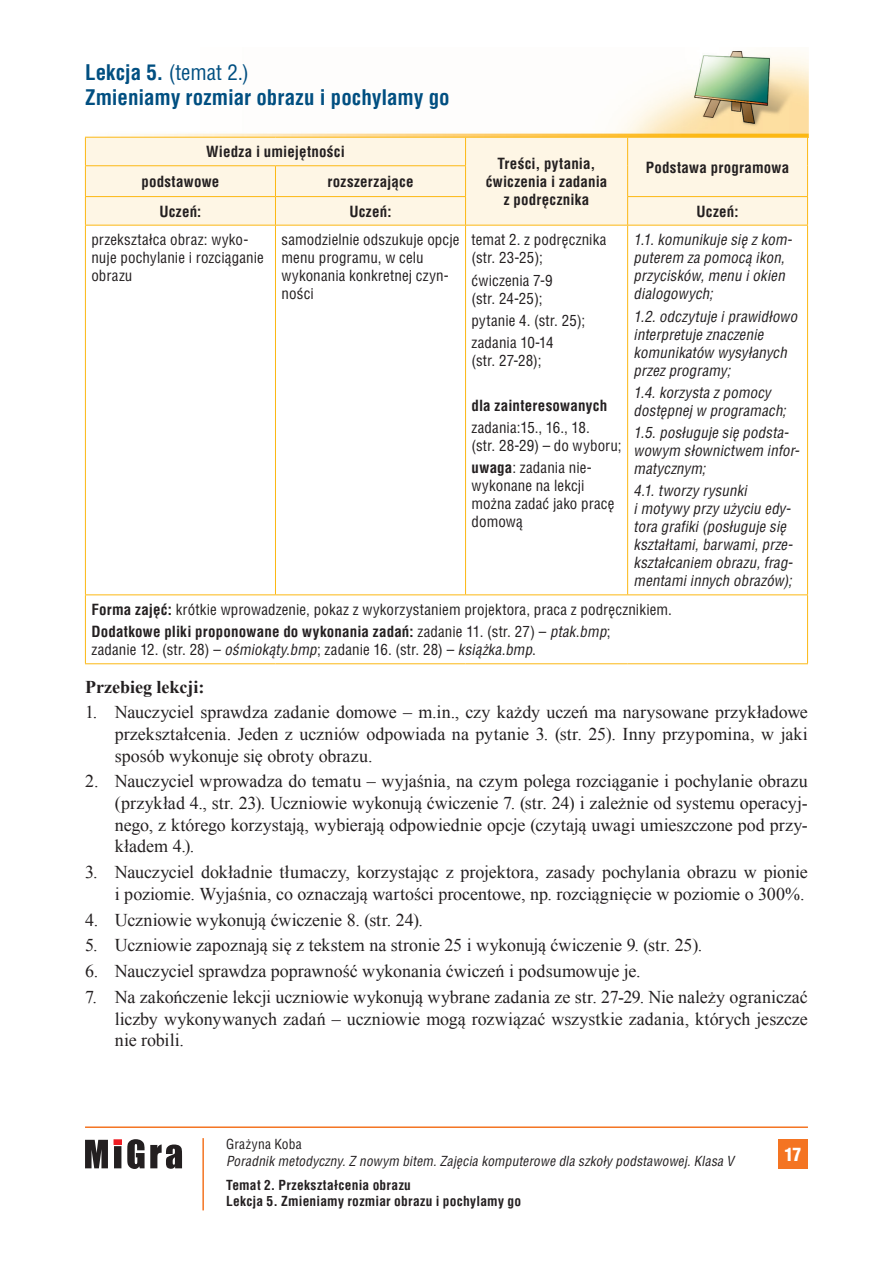
<style>
.page{position:relative;width:893px;height:1263px;background:#fff}
.page>*{position:absolute;margin:0;border:0;box-sizing:border-box;transform-origin:0 0}
.Tytul_3_-_Lekcja{font:700 21px/25.2px "Switzerland Condensed";color:#014f81}
.t1{font:18px/21.6px "Times New Roman";letter-spacing:-.005em;color:#231f20;text-align:justify}
.t2{font:700 18px "Times New Roman";color:#231f20}
.t3{font:900 18px "Switzerland Cond";color:#fff}
.Tabela_Left{font:15px/18px "Switzerland Condensed";letter-spacing:.01em;color:#231f20}
.Tabela_Left-2{font:italic 15px/18px "Switzerland Condensed";letter-spacing:.01em;color:#231f20}
.Tabela_Centr{font:700 15px/18px "Switzerland Condensed";letter-spacing:.015em;color:#231f20;text-align:center}
.Tabela_Left-3{font:700 15px "Switzerland Condensed";letter-spacing:.015em;color:#231f20}
.t4{font:italic 13.5px "Switzerland Condensed";letter-spacing:.015em;color:#231f20}
.t5{font:700 13.5px "Switzerland Condensed";letter-spacing:.02em;color:#231f20}
.t6{font:13.5px "Switzerland Condensed";letter-spacing:.02em;color:#231f20}
.s1{font-weight:400}
.s2{font-weight:700}
.s3{font-style:italic}
</style>
<div class="page">
<img style="left:85px;top:50px;width:724px;height:88px">
<svg style="left:85px;top:1139px;width:97px;height:30px"></svg>
<hr style="left:85px;top:1126px;width:723px;height:2px;background:#f47422">
<div style="left:778px;top:1139px;width:30px;height:30px;background:#f47422"></div>
<hr style="left:202px;top:1138px;width:2px;height:72px;background:#f47422">
<div style="left:86px;top:138px;width:721px;height:87px;background:#fef6e5"></div>
<hr style="left:85px;top:137px;width:190px;height:1px;background:#fcb814">
<svg style="left:85px;top:138px;width:1px;height:27px"></svg>
<hr style="left:275px;top:137px;width:191px;height:1px;background:#fcb814">
<hr style="left:466px;top:137px;width:162px;height:1px;background:#fcb814">
<svg style="left:465px;top:138px;width:1px;height:27px"></svg>
<hr style="left:628px;top:137px;width:180px;height:1px;background:#fcb814">
<svg style="left:627px;top:138px;width:1px;height:28px"></svg>
<svg style="left:807px;top:138px;width:1px;height:28px"></svg>
<hr style="left:627px;top:166px;width:1px;height:30px;background:#fcb814">
<hr style="left:807px;top:166px;width:1px;height:30px;background:#fcb814">
<hr style="left:85px;top:165px;width:190px;height:1px;background:#fcb814">
<hr style="left:85px;top:166px;width:1px;height:30px;background:#fcb814">
<hr style="left:275px;top:165px;width:191px;height:1px;background:#fcb814">
<hr style="left:275px;top:166px;width:1px;height:30px;background:#fcb814">
<hr style="left:465px;top:166px;width:1px;height:30px;background:#fcb814">
<hr style="left:85px;top:196px;width:190px;height:1px;background:#fcb814">
<svg style="left:85px;top:197px;width:1px;height:28px"></svg>
<hr style="left:275px;top:196px;width:191px;height:1px;background:#fcb814">
<svg style="left:275px;top:197px;width:1px;height:28px"></svg>
<svg style="left:465px;top:197px;width:1px;height:28px"></svg>
<hr style="left:627px;top:196px;width:181px;height:1px;background:#fcb814">
<svg style="left:627px;top:197px;width:1px;height:28px"></svg>
<svg style="left:807px;top:197px;width:1px;height:28px"></svg>
<hr style="left:85px;top:225px;width:190px;height:1px;background:#fcb814">
<hr style="left:85px;top:225px;width:1px;height:369px;background:#fcb814">
<hr style="left:275px;top:225px;width:191px;height:1px;background:#fcb814">
<hr style="left:275px;top:225px;width:1px;height:369px;background:#fcb814">
<hr style="left:466px;top:225px;width:162px;height:1px;background:#fcb814">
<hr style="left:465px;top:225px;width:1px;height:369px;background:#fcb814">
<hr style="left:628px;top:225px;width:180px;height:1px;background:#fcb814">
<hr style="left:627px;top:225px;width:1px;height:369px;background:#fcb814">
<hr style="left:807px;top:225px;width:1px;height:369px;background:#fcb814">
<hr style="left:85px;top:594px;width:190px;height:1px;background:#fcb814">
<hr style="left:85px;top:595px;width:1px;height:68px;background:#fcb814">
<hr style="left:275px;top:594px;width:191px;height:1px;background:#fcb814">
<hr style="left:466px;top:594px;width:162px;height:1px;background:#fcb814">
<hr style="left:628px;top:594px;width:180px;height:1px;background:#fcb814">
<hr style="left:807px;top:595px;width:1px;height:68px;background:#fcb814">
<hr style="left:85px;top:663px;width:190px;height:1px;background:#fcb814">
<hr style="left:275px;top:663px;width:191px;height:1px;background:#fcb814">
<hr style="left:466px;top:663px;width:162px;height:1px;background:#fcb814">
<hr style="left:628px;top:663px;width:180px;height:1px;background:#fcb814">
<p class="Tytul_3_-_Lekcja" style="left:85px;top:60px;width:366px">Lekcja 5. <span class="s1">(temat 2.)<br></span>Zmieniamy rozmiar obrazu i pochylamy go</p>
<p class="Tabela_Centr" style="left:206px;top:143px;width:140px">Wiedza i umiejętności</p>
<p class="Tabela_Centr" style="left:486px;top:154px;width:123px">Treści, pytania, ćwiczenia i zadania z podręcznika</p>
<p class="Tabela_Centr" style="left:646px;top:158px;width:145px">Podstawa programowa</p>
<p class="Tabela_Centr" style="left:141px;top:172px;width:80px">podstawowe</p>
<p class="Tabela_Centr" style="left:327px;top:172px;width:88px">rozszerzające</p>
<p class="Tabela_Centr" style="left:159px;top:202px;width:43px">Uczeń:</p>
<p class="Tabela_Centr" style="left:350px;top:202px;width:43px">Uczeń:</p>
<p class="Tabela_Centr" style="left:697px;top:202px;width:43px">Uczeń:</p>
<p class="Tabela_Left" style="left:91px;top:231px;width:174px">przekształca obraz: wyko&shy;nuje pochylanie i rozciąganie obrazu</p>
<p class="Tabela_Left" style="left:281px;top:231px;width:180px">samodzielnie odszukuje opcje menu programu, w celu wykonania konkretnej czyn&shy;ności</p>
<p class="Tabela_Left" style="left:472px;top:231px;width:136px">temat 2. z podręcznika (str. 23-25);</p>
<p class="Tabela_Left-2" style="left:634px;top:231px;width:160px">1.1. komunikuje się z kom&shy;puterem za pomocą ikon, przycisków, menu i okien dialogowych;</p>
<p class="Tabela_Left-2" style="left:634px;top:307px;width:165px">1.2. odczytuje i prawidłowo interpretuje znaczenie komunikatów wysyłanych przez programy;</p>
<p class="Tabela_Left-2" style="left:634px;top:383px;width:154px">1.4. korzysta z pomocy dostępnej w programach;</p>
<p class="Tabela_Left-2" style="left:634px;top:424px;width:167px">1.5. posługuje się podsta&shy;wowym słownictwem infor&shy;matycznym;</p>
<p class="Tabela_Left-2" style="left:634px;top:482px;width:161px">4.1. tworzy rysunki<br>i motywy przy użyciu edy&shy;tora grafiki (posługuje się kształtami, barwami, prze&shy;kształcaniem obrazu, frag&shy;mentami innych obrazów);</p>
<p class="Tabela_Left" style="left:91px;top:601px;width:582px"><span class="s2">Forma zajęć:</span> krótkie wprowadzenie, pokaz z wykorzystaniem projektora, praca z podręcznikiem.</p>
<p class="Tabela_Left" style="left:91px;top:623px;width:521px"><span class="s2">Dodatkowe pliki proponowane do wykonania zadań:</span> zadanie 11. (str. 27) – <span class="s3">ptak</span>.<span class="s3">bmp</span>; zadanie 12. (str. 28) – <span class="s3">ośmiokąty</span>.<span class="s3">bmp</span>; zadanie 16. (str. 28) – <span class="s3">książka</span>.<span class="s3">bmp</span>.</p>
<p class="t2" style="left:85px;top:674px;width:121px">Przebieg lekcji:</p>
<p class="t1" style="left:115px;top:701px;width:695px;text-indent:-30px">1. Nauczyciel sprawdza zadanie domowe – m.in., czy każdy uczeń ma narysowane przykładowe przekształcenia. Jeden z uczniów odpowiada na pytanie 3. (str. 25). Inny przypomina, w jaki sposób wykonuje się obroty obrazu.</p>
<p class="t1" style="left:115px;top:770px;width:695px;text-indent:-30px">2. Nauczyciel wprowadza do tematu – wyjaśnia, na czym polega rozciąganie i pochylanie obrazu (przykład 4., str. 23). Uczniowie wykonują ćwiczenie 7. (str. 24) i zależnie od systemu operacyj&shy;nego, z którego korzystają, wybierają odpowiednie opcje (czytają uwagi umieszczone pod przy&shy;kładem 4.).</p>
<p class="t1" style="left:85px;top:861px;width:724px;text-align:right">3. Nauczyciel dokładnie tłumaczy, korzystając z projektora, zasady pochylania obrazu w pionie i poziomie. Wyjaśnia, co oznaczają wartości procentowe, np. rozciągnięcie w poziomie o 300%.</p>
<p class="t1" style="left:85px;top:908px;width:339px">4. Uczniowie wykonują ćwiczenie 8. (str. 24).</p>
<p class="t1" style="left:85px;top:934px;width:619px">5. Uczniowie zapoznają się z tekstem na stronie 25 i wykonują ćwiczenie 9. (str. 25).</p>
<p class="t1" style="left:85px;top:960px;width:557px">6. Nauczyciel sprawdza poprawność wykonania ćwiczeń i podsumowuje je.</p>
<p class="t1" style="left:115px;top:986px;width:695px;text-indent:-30px">7. Na zakończenie lekcji uczniowie wykonują wybrane zadania ze str. 27-29. Nie należy ograniczać liczby wykonywanych zadań – uczniowie mogą rozwiązać wszystkie zadania, których jeszcze nie robili.</p>
<p class="Tabela_Left" style="left:472px;top:271px;width:83px">ćwiczenia 7-9 (str. 24-25);</p>
<p class="Tabela_Left" style="left:472px;top:311px;width:115px">pytanie 4. (str. 25);</p>
<p class="Tabela_Left" style="left:472px;top:334px;width:84px">zadania 10-14 (str. 27-28);</p>
<p class="Tabela_Left-3" style="left:472px;top:396px;width:137px">dla zainteresowanych</p>
<p class="Tabela_Left" style="left:472px;top:418px;width:152px">zadania:15., 16., 18.<br>(str. 28-29) – do wyboru;</p>
<p class="Tabela_Left" style="left:472px;top:459px;width:144px"><span class="s2">uwaga</span>: zadania nie&shy;wykonane na lekcji można zadać jako pracę domową</p>
<p class="t6" style="left:226px;top:1136px;width:77px">Grażyna Koba</p>
<p class="t4" style="left:226px;top:1153px;width:509px">Poradnik metodyczny. Z nowym bitem. Zajęcia komputerowe dla szkoły podstawowej. Klasa V</p>
<p class="t5" style="left:226px;top:1177px;width:186px">Temat 2. Przekształcenia obrazu</p>
<p class="t5" style="left:226px;top:1193px;width:296px">Lekcja 5. Zmieniamy rozmiar obrazu i pochylamy go</p>
<p class="t3" style="left:784px;top:1143px;width:19px">17</p>
</div>
